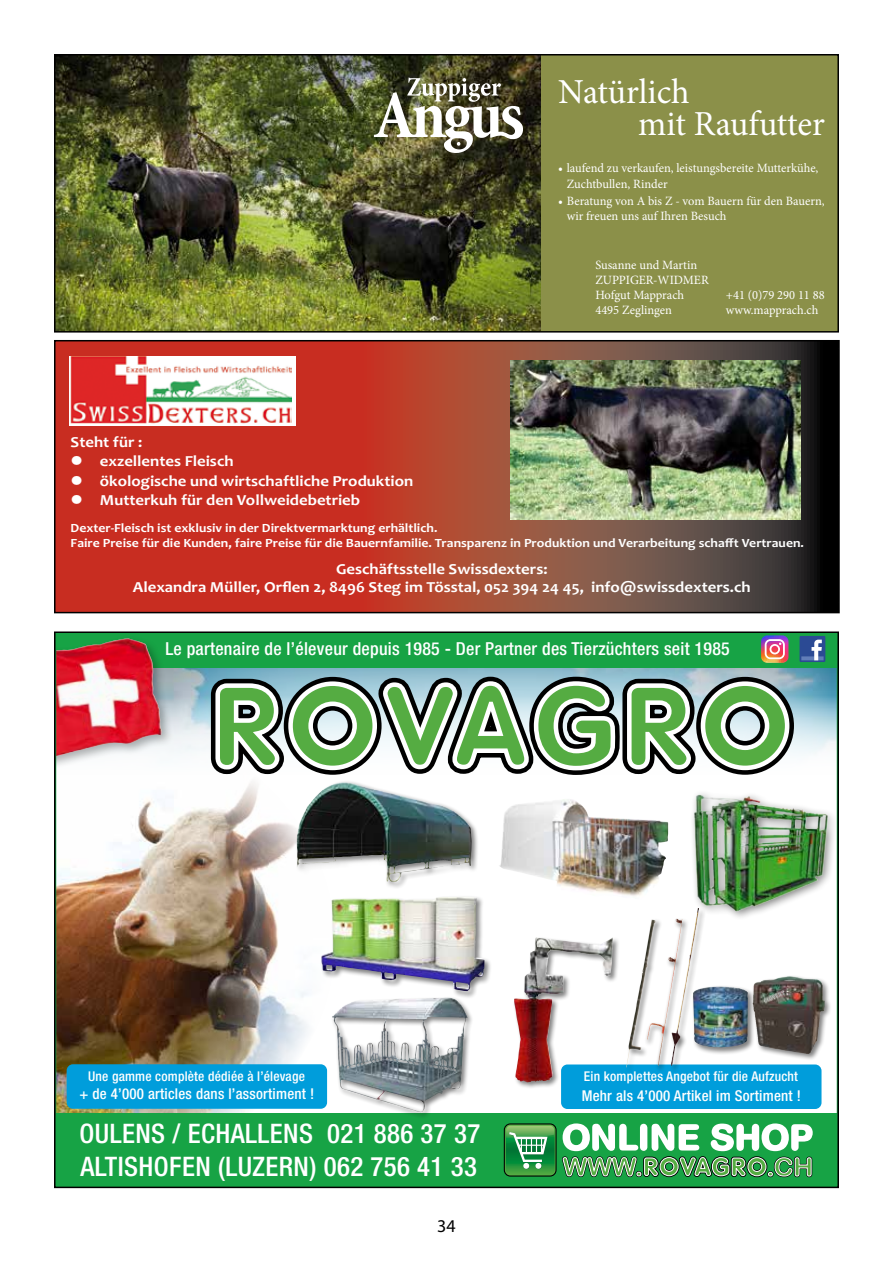
<style>
.page{position:relative;width:893px;height:1263px;background:#fff}
.page>*{position:absolute;margin:0;border:0;box-sizing:border-box;transform-origin:0 0}
.t1{font:35.1px/32.1px "Minion Pro";letter-spacing:-.005em;color:#fff}
.t2{font:500 condensed 26.85px "Helvetica Neue";letter-spacing:.015em;color:#fff}
.t3{font:500 condensed 18px "Helvetica Neue";letter-spacing:.015em;color:#fff}
.t4{font:18px "Myriad Pro";color:#000}
.t5{font:700 15.45px/18.5px "Candara";color:#fff;text-align:center;scale:1.09 1}
.t6{font:500 condensed 15px "Helvetica Neue";letter-spacing:.015em;color:#fff}
.t7{font:500 condensed 13.5px "Helvetica Neue";letter-spacing:.015em;color:#fff}
.t8{font:12.6px/15.1px "Minion Pro";color:#fff}
.t9{font:700 12.6px/14.2px "Candara";color:#fff;scale:1.09 1}
</style>
<div class="page">
<img style="left:57px;top:799px;width:271px;height:314px">
<div style="left:55px;top:1113px;width:783px;height:74px;background:#17a345"></div>
<svg style="left:562px;top:1123px;width:251px;height:54px"></svg>
<svg style="left:504px;top:1123px;width:53px;height:53px"></svg>
<svg style="left:505px;top:1124px;width:50px;height:51px"></svg>
<svg style="left:506px;top:1125px;width:49px;height:50px;background:#51a763"></svg>
<svg style="left:171px;top:667px;width:662px;height:158px"></svg>
<div style="left:55px;top:632px;width:783px;height:35px;background:#17a345"></div>
<svg style="left:211px;top:677px;width:583px;height:98px"></svg>
<div style="left:799px;top:636px;width:26px;height:26px;background:#2b4a94"></div>
<svg style="left:801px;top:656px;width:23px;height:4px"></svg>
<svg style="left:811px;top:640px;width:11px;height:20px"></svg>
<svg style="left:761px;top:635px;width:27px;height:28px"></svg>
<div style="left:295px;top:780px;width:184px;height:109px;background:#000;opacity:.5"></div>
<img style="left:296px;top:782px;width:177px;height:99px">
<div style="left:561px;top:1064px;width:260px;height:45px;background:#009ddb;border-radius:6px"></div>
<div style="left:692px;top:985px;width:64px;height:70px;background:#000;opacity:.5"></div>
<img style="left:707px;top:986px;width:40px;height:61px">
<div style="left:55px;top:634px;width:119px;height:137px;background:#000;opacity:.3"></div>
<img style="left:57px;top:638px;width:105px;height:118px">
<div style="left:751px;top:974px;width:81px;height:87px;background:#000;opacity:.5"></div>
<img style="left:752px;top:976px;width:72px;height:78px">
<div style="left:512px;top:936px;width:108px;height:154px;background:#000;opacity:.5"></div>
<img style="left:514px;top:937px;width:97px;height:145px">
<img style="left:663px;top:957px;width:6px;height:109px">
<div style="left:669px;top:906px;width:38px;height:167px;background:#000;opacity:.5"></div>
<img style="left:671px;top:908px;width:28px;height:158px">
<div style="left:625px;top:918px;width:38px;height:156px;background:#000;opacity:.5"></div>
<img style="left:626px;top:919px;width:30px;height:148px">
<div style="left:319px;top:895px;width:173px;height:103px;background:#000;opacity:.5"></div>
<img style="left:321px;top:896px;width:164px;height:95px">
<div style="left:689px;top:789px;width:149px;height:132px;background:#000;opacity:.5"></div>
<img style="left:688px;top:792px;width:143px;height:120px">
<div style="left:330px;top:996px;width:145px;height:123px;background:#000;opacity:.5"></div>
<img style="left:332px;top:997px;width:130px;height:115px">
<img style="left:498px;top:799px;width:170px;height:97px">
<div style="left:67px;top:1064px;width:260px;height:45px;background:#009ddb;border-radius:6px"></div>
<img style="left:57px;top:57px;width:484px;height:273px">
<div style="left:541px;top:55px;width:297px;height:277px;background:#8b9049"></div>
<img style="left:374px;top:78px;width:149px;height:75px">
<div style="left:54px;top:54px;width:785px;height:279px;border:2px solid #000"></div>
<svg style="left:57px;top:343px;width:780px;height:267px;background:#a33a2c"></svg>
<svg style="left:69px;top:356px;width:226px;height:70px"></svg>
<img style="left:71px;top:357px;width:220px;height:66px">
<img style="left:511px;top:360px;width:289px;height:159px">
<hr style="left:849px;top:456px;width:1px;height:39px;background:#000">
<div style="left:54px;top:340px;width:786px;height:273px;border:2px solid #000"></div>
<h1 class="t1" style="left:638px;top:76px;width:188px;text-indent:-80px">Natürlich<br>mit Raufutter</h1>
<p class="t8" style="left:567px;top:161px;width:253px;text-indent:-9px">• laufend zu verkaufen, leistungsbereite Mutterkühe,<br>Zuchtbullen, Rinder</p>
<p class="t8" style="left:567px;top:193px;width:259px;text-indent:-9px">• Beratung von A bis Z - vom Bauern für den Bauern, wir freuen uns auf Ihren Besuch</p>
<p class="t8" style="left:595px;top:257px;width:115px">Susanne und Martin<br>ZUPPIGER-WIDMER<br>Hofgut Mapprach<br>4495 Zeglingen</p>
<p class="t8" style="left:726px;top:288px;width:100px">+41 (0)79 290 11 88 www.mapprach.ch</p>
<p class="t5" style="left:71px;top:433px;width:67px">Steht für :</p>
<p class="t5" style="left:71px;top:452px;width:151px">● exzellentes Fleisch</p>
<p class="t5" style="left:71px;top:471px;width:316px">● ökologische und wirtschaftliche Produktion</p>
<p class="t5" style="left:71px;top:490px;width:267px">● Mutterkuh für den Vollweidebetrieb</p>
<p class="t9" style="left:71px;top:521px;width:674px">Dexter-Fleisch ist exklusiv in der Direktvermarktung erhältlich.<br>Faire Preise für die Kunden, faire Preise für die Bauernfamilie. Transparenz in Produktion und Verarbeitung schafft Vertrauen.</p>
<p class="t5" style="left:133px;top:559px;width:568px">Geschäftsstelle Swissdexters:<br>Alexandra Müller, Orflen 2, 8496 Steg im Tösstal, 052 394 24 45, info@swissdexters.ch</p>
<h3 class="t3" style="left:165px;top:638px;width:566px">Le partenaire de l’éleveur depuis 1985 - Der Partner des Tierzüchters seit 1985</h3>
<p class="t7" style="left:88px;top:1068px;width:218px">Une gamme complète dédiée à l’élevage</p>
<p class="t6" style="left:80px;top:1085px;width:236px">+ de 4’000 articles dans l’assortiment !</p>
<h2 class="t2" style="left:80px;top:1117px;width:402px">OULENS / ECHALLENS 021 886 37 37</h2>
<h2 class="t2" style="left:81px;top:1151px;width:398px">ALTISHOFEN (LUZERN) 062 756 41 33</h2>
<h3 class="t4" style="left:437px;top:1215px;width:20px">34</h3>
<p class="t7" style="left:584px;top:1068px;width:216px">Ein komplettes Angebot für die Aufzucht</p>
<p class="t6" style="left:582px;top:1086px;width:221px">Mehr als 4’000 Artikel im Sortiment !</p>
</div>
